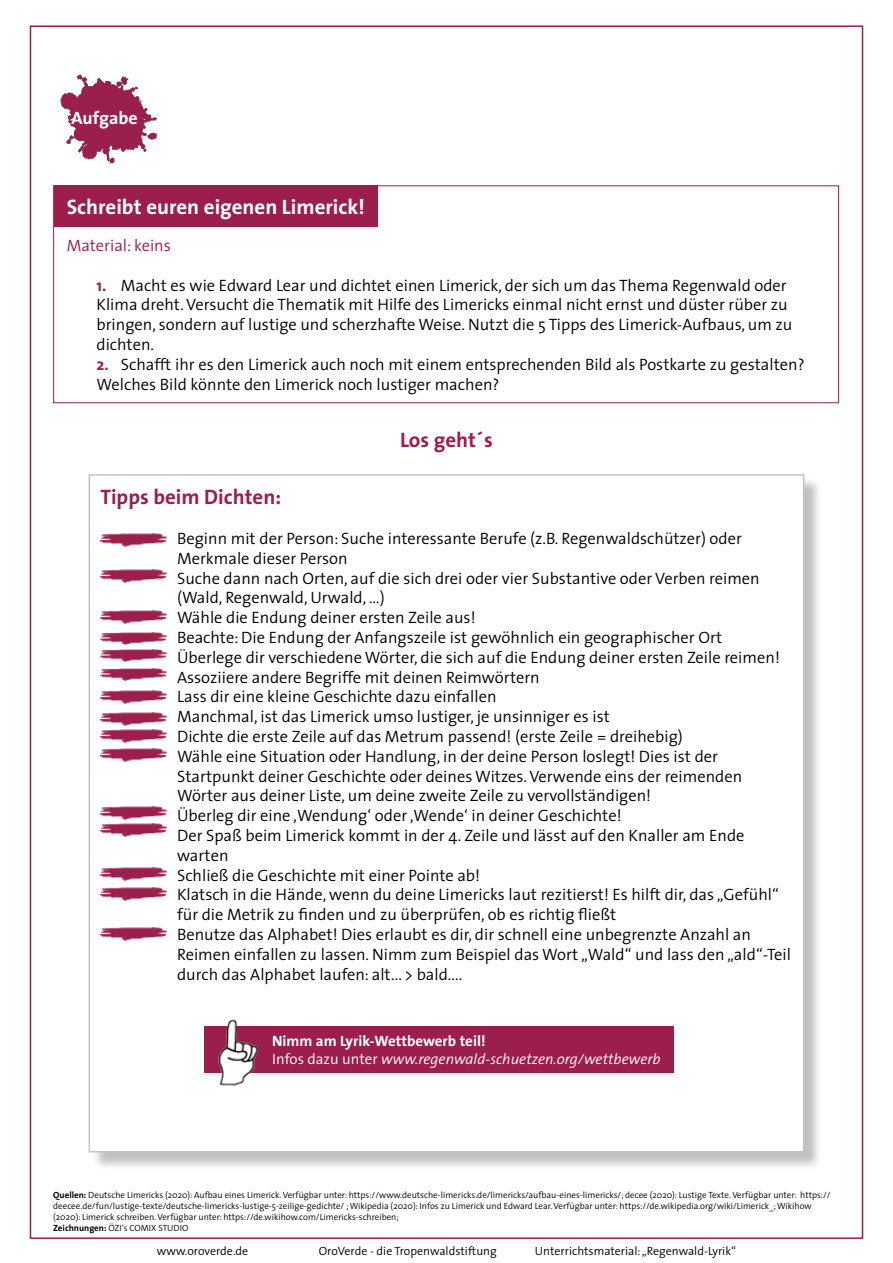
<style>
.page{position:relative;width:893px;height:1263px;background:#fff}
.page>*{position:absolute;margin:0;border:0;box-sizing:border-box;transform-origin:0 0}
.t1{font:700 21px "The Sans";color:#fff}
.t2{font:700 21px "The Sans";color:#9b1e4d}
.t3{font:700 18px "The Sans";color:#fff}
.t4{font:300 16.5px/19.8px "The Sans";color:#000}
.t5{font:300 16.5px "The Sans";color:#9b1e4d}
.t6{font:italic 300 15px/18px "The Sans";color:#fff}
.t7{font:300 12px "The Sans";color:#000}
.t8{font:300 9px/10.8px "The Sans";color:#000}
.s1{font-weight:700;color:#9b1e4d}
.s2{font-weight:700;font-style:normal}
.s3{font-style:normal}
.s4{font-weight:700}
</style>
<div class="page">
<div style="left:91px;top:476px;width:732px;height:695px;background:#000;opacity:.25"></div>
<div style="left:89px;top:474px;width:715px;height:678px;background:#fff;border:2px solid #c2c3c4"></div>
<div style="left:204px;top:1026px;width:470px;height:46px;background:#9b1e4d"></div>
<img style="left:206px;top:1019px;width:63px;height:67px">
<img style="left:101px;top:533px;width:65px;height:13px">
<img style="left:101px;top:569px;width:65px;height:13px">
<img style="left:101px;top:611px;width:65px;height:13px">
<img style="left:101px;top:632px;width:65px;height:13px">
<img style="left:101px;top:649px;width:65px;height:13px">
<img style="left:101px;top:668px;width:65px;height:13px">
<img style="left:101px;top:690px;width:65px;height:13px">
<img style="left:101px;top:712px;width:65px;height:13px">
<img style="left:101px;top:729px;width:65px;height:13px">
<img style="left:101px;top:748px;width:65px;height:13px">
<img style="left:101px;top:807px;width:65px;height:12px">
<img style="left:101px;top:824px;width:65px;height:12px">
<img style="left:101px;top:867px;width:65px;height:13px">
<img style="left:101px;top:887px;width:65px;height:13px">
<img style="left:101px;top:928px;width:65px;height:12px">
<div style="left:54px;top:185px;width:324px;height:42px;background:#9b1e4d"></div>
<div style="left:53px;top:185px;width:786px;height:218px;border:1px solid #9b1e4d"></div>
<img style="left:60px;top:74px;width:97px;height:90px">
<p class="t3" style="left:71px;top:106px;width:68px">Aufgabe</p>
<p class="t1" style="left:67px;top:193px;width:300px">Schreibt euren eigenen Limerick!</p>
<p class="t5" style="left:67px;top:235px;width:106px">Material: keins</p>
<p class="t4" style="left:97px;top:275px;width:697px"><span class="s1">1.</span> Macht es wie Edward Lear und dichtet einen Limerick, der sich um das Thema Regenwald oder Klima dreht. Versucht die Thematik mit Hilfe des Limericks einmal nicht ernst und düster rüber zu bringen, sondern auf lustige und scherzhafte Weise. Nutzt die 5 Tipps des Limerick-Aufbaus, um zu dichten.</p>
<p class="t4" style="left:97px;top:354px;width:710px"><span class="s1">2.</span> Schafft ihr es den Limerick auch noch mit einem entsprechenden Bild als Postkarte zu gestalten?<br>Welches Bild könnte den Limerick noch lustiger machen?</p>
<p class="t2" style="left:400px;top:426px;width:94px">Los geht´s</p>
<p class="t2" style="left:101px;top:484px;width:182px">Tipps beim Dichten:</p>
<p class="t4" style="left:177px;top:529px;width:615px">Beginn mit der Person: Suche interessante Berufe (z.B. Regenwaldschützer) oder Merkmale dieser Person<br>Suche dann nach Orten, auf die sich drei oder vier Substantive oder Verben reimen (Wald, Regenwald, Urwald, …)<br>Wähle die Endung deiner ersten Zeile aus!<br>Beachte: Die Endung der Anfangszeile ist gewöhnlich ein geographischer Ort Überlege dir verschiedene Wörter, die sich auf die Endung deiner ersten Zeile reimen!<br>Assoziiere andere Begriffe mit deinen Reimwörtern<br>Lass dir eine kleine Geschichte dazu einfallen<br>Manchmal, ist das Limerick umso lustiger, je unsinniger es ist<br>Dichte die erste Zeile auf das Metrum passend! (erste Zeile = dreihebig)<br>Wähle eine Situation oder Handlung, in der deine Person loslegt! Dies ist der Startpunkt deiner Geschichte oder deines Witzes. Verwende eins der reimenden Wörter aus deiner Liste, um deine zweite Zeile zu vervollständigen!<br>Überleg dir eine ‚Wendung‘ oder ‚Wende‘ in deiner Geschichte!<br>Der Spaß beim Limerick kommt in der 4. Zeile und lässt auf den Knaller am Ende warten<br>Schließ die Geschichte mit einer Pointe ab!<br>Klatsch in die Hände, wenn du deine Limericks laut rezitierst! Es hilft dir, das „Gefühl“ für die Metrik zu finden und zu überprüfen, ob es richtig fließt<br>Benutze das Alphabet! Dies erlaubt es dir, dir schnell eine unbegrenzte Anzahl an Reimen einfallen zu lassen. Nimm zum Beispiel das Wort „Wald“ und lass den „ald“-Teil durch das Alphabet laufen: alt... &gt; bald....</p>
<p class="t6" style="left:272px;top:1032px;width:390px"><span class="s2">Nimm am Lyrik-Wettbewerb teil!<br></span><span class="s3">Infos dazu unter</span> www.regenwald-schuetzen.org/wettbewerb</p>
<p class="t8" style="left:53px;top:1190px;width:779px"><span class="s4">Quellen:</span> Deutsche Limericks (2020): Aufbau eines Limerick. Verfügbar unter: https://www.deutsche-limericks.de/limericks/aufbau-eines-limericks/; decee (2020): Lustige Texte. Verfügbar unter: https:// deecee.de/fun/lustige-texte/deutsche-limericks-lustige-5-zeilige-gedichte/ ; Wikipedia (2020): Infos zu Limerick und Edward Lear. Verfügbar unter: https://de.wikipedia.org/wiki/Limerick_; Wikihow (2020): Limerick schreiben. Verfügbar unter: https://de.wikihow.com/Limericks-schreiben;<br><span class="s4">Zeichnungen:</span> ÖZI‘s COMIX STUDIO</p>
<p class="t7" style="left:157px;top:1243px;width:93px">www.oroverde.de</p>
<p class="t7" style="left:319px;top:1243px;width:180px">OroVerde - die Tropenwaldstiftung</p>
<p class="t7" style="left:535px;top:1243px;width:203px">Unterrichtsmaterial: „Regenwald-Lyrik“</p>
</div>
